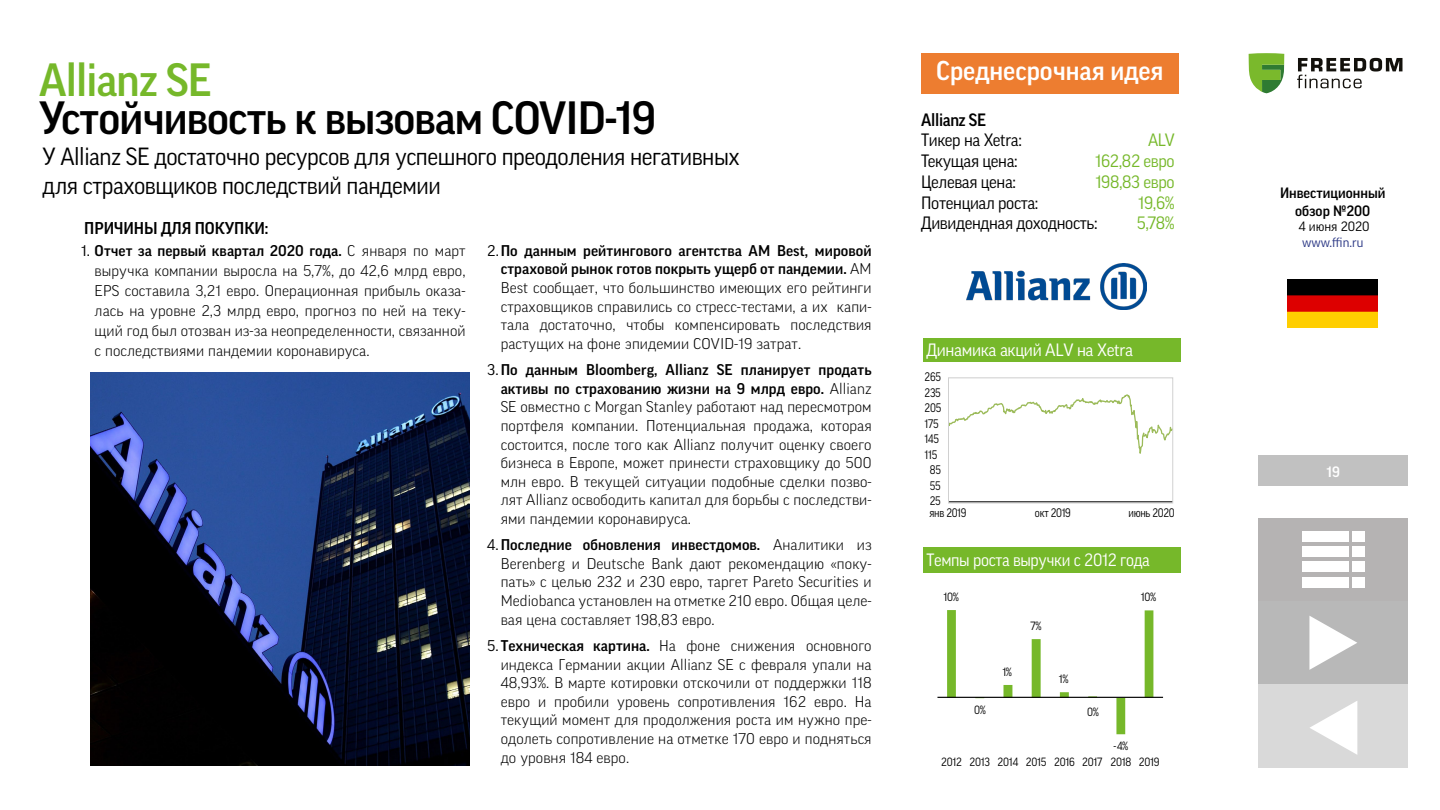
<style>
.page{position:relative;width:1440px;height:810px;background:#fff}
.page>*{position:absolute;margin:0;border:0;box-sizing:border-box;transform-origin:0 0}
.t1{font:500 45px "Good Pro";letter-spacing:-.02em;color:#000}
.t2{font:500 45px "Good Pro";letter-spacing:-.02em;color:#76b82a}
.t3{font:500 26.33px "Good Pro";color:#fff}
.t4{font:24px/28.8px "Good Pro";letter-spacing:-.02em;color:#000}
.t5{font:17.25px "Good Pro";letter-spacing:-.02em;color:#000}
.t6{font:17.25px "Good Pro";letter-spacing:-.02em;color:#76b82a}
.t7{font:17.25px "Good Pro";letter-spacing:-.02em;color:#fff;scale:.96 1}
.t8{font:17.25px "Good Pro";letter-spacing:-.02em;color:#fff}
.t9{font:500 17.25px "Good Pro";letter-spacing:-.02em;color:#000}
.t10{font:500 16.5px "Good Pro";letter-spacing:-.005em;color:#000}
.t11{font:300 15px/18.6px "Good Pro";letter-spacing:.005em;color:#000;text-align:justify}
.t12{font:500 14.48px/17.4px "Good Pro";color:#000;text-align:center}
.t13{font:500 14.48px "Good Pro";color:#fff}
.t14{font:13.05px "Good Pro";color:#283583}
.t15{font:13.05px "Good Pro";color:#000}
.t16{font:11.93px "Good Pro";letter-spacing:-.03em;color:#000;scale:.87 1}
.t17{font:11.55px "Good Pro";letter-spacing:-.015em;color:#000;scale:.92 1}
.s1{font-weight:400}
.s2{font-weight:500}
</style>
<div class="page">
<div style="left:1258px;top:456px;width:150px;height:30px;background:#c1c1c1"></div>
<svg style="left:1249px;top:53px;width:35px;height:40px"></svg>
<svg style="left:1297px;top:58px;width:105px;height:30px"></svg>
<div style="left:1259px;top:518px;width:149px;height:83px;background:#b5b3b3"></div>
<div style="left:1302px;top:531px;width:46px;height:11px;background:#fff"></div>
<div style="left:1352px;top:531px;width:13px;height:11px;background:#fff"></div>
<div style="left:1302px;top:547px;width:46px;height:10px;background:#fff"></div>
<div style="left:1352px;top:547px;width:13px;height:10px;background:#fff"></div>
<div style="left:1302px;top:562px;width:46px;height:10px;background:#fff"></div>
<div style="left:1352px;top:562px;width:13px;height:10px;background:#fff"></div>
<div style="left:1302px;top:577px;width:46px;height:11px;background:#fff"></div>
<div style="left:1352px;top:577px;width:13px;height:11px;background:#fff"></div>
<img style="left:1287px;top:279px;width:91px;height:49px">
<div style="left:921px;top:53px;width:258px;height:41px;background:#ed7d30"></div>
<div style="left:923px;top:338px;width:258px;height:24px;background:#76b82a"></div>
<div style="left:923px;top:547px;width:258px;height:26px;background:#76b82a"></div>
<svg style="left:950px;top:394px;width:221px;height:60px"></svg>
<div style="left:948px;top:377px;width:225px;height:126px;border:1px solid #d0d0d0"></div>
<svg style="left:947px;top:610px;width:206px;height:124px"></svg>
<hr style="left:937px;top:697px;width:226px;height:1px;background:#000">
<svg style="left:1259px;top:602px;width:148px;height:83px;background:#bfbfbf"></svg>
<svg style="left:1259px;top:685px;width:149px;height:82px;background:#ddd"></svg>
<img style="left:967px;top:263px;width:180px;height:47px">
<img style="left:90px;top:372px;width:380px;height:394px">
<p class="t2" style="left:39px;top:54px;width:174px">Allianz SE</p>
<p class="t1" style="left:39px;top:92px;width:618px">Устойчивость к вызовам COVID-19</p>
<p class="t4" style="left:43px;top:142px;width:699px">У Allianz SE достаточно ресурсов для успешного преодоления негативных для страховщиков последствий пандемии</p>
<p class="t10" style="left:84px;top:219px;width:186px">ПРИЧИНЫ ДЛЯ ПОКУПКИ:</p>
<p class="t11" style="left:95px;top:240px;width:372px;line-height:20.1px;text-indent:-14px"><span class="s1">1.</span> <span class="s2">Отчет за первый квартал 2020 года.</span> С января по март выручка компании выросла на 5,7%, до 42,6 млрд евро, EPS составила 3,21 евро. Операционная прибыль оказа&shy;лась на уровне 2,3 млрд евро, прогноз по ней на теку&shy;щий год был отозван из-за неопределенности, связанной с последствиями пандемии коронавируса.</p>
<p class="t11" style="left:501px;top:241px;width:373px;text-indent:-14px"><span class="s1">2.</span><span class="s2">По данным рейтингового агентства AM Best, мировой страховой рынок готов покрыть ущерб от пандемии.</span> AM Best сообщает, что большинство имеющих его рейтинги страховщиков справились со стресс-тестами, а их капи&shy;тала достаточно, чтобы компенсировать последствия растущих на фоне эпидемии COVID-19 затрат.</p>
<p class="t11" style="left:501px;top:360px;width:372px;text-indent:-13px"><span class="s1">3.</span><span class="s2">По данным Bloomberg, Allianz SE планирует продать активы по страхованию жизни на 9 млрд евро.</span> Allianz SE овместно с Morgan Stanley работают над пересмотром портфеля компании. Потенциальная продажа, которая состоится, после того как Allianz получит оценку своего бизнеса в Европе, может принести страховщику до 500 млн евро. В текущей ситуации подобные сделки позво&shy;лят Allianz освободить капитал для борьбы с последстви&shy;ями пандемии коронавируса.</p>
<p class="t11" style="left:501px;top:536px;width:372px;text-indent:-14px"><span class="s1">4.</span><span class="s2">Последние обновления инвестдомов.</span> Аналитики из Berenberg и Deutsche Bank дают рекомендацию «поку&shy;пать» с целью 232 и 230 евро, таргет Pareto Securities и Mediobanca установлен на отметке 210 евро. Общая целе&shy;вая цена составляет 198,83 евро.</p>
<p class="t11" style="left:501px;top:636px;width:372px;text-indent:-14px"><span class="s1">5.</span> <span class="s2">Техническая картина.</span> На фоне снижения основного индекса Германии акции Allianz SE c февраля упали на 48,93%. В марте котировки отскочили от поддержки 118 евро и пробили уровень сопротивления 162 евро. На текущий момент для продолжения роста им нужно пре&shy;одолеть сопротивление на отметке 170 евро и подняться до уровня 184 евро.</p>
<p class="t3" style="left:936px;top:56px;width:229px">Среднесрочная идея</p>
<p class="t9" style="left:921px;top:110px;width:66px">Allianz SE</p>
<p class="t5" style="left:921px;top:130px;width:102px">Тикер на Xetra:</p>
<p class="t6" style="left:1148px;top:130px;width:28px">ALV</p>
<p class="t5" style="left:921px;top:151px;width:98px">Текущая цена:</p>
<p class="t6" style="left:1095px;top:151px;width:81px">162,82 евро</p>
<p class="t5" style="left:921px;top:172px;width:96px">Целевая цена:</p>
<p class="t6" style="left:1095px;top:172px;width:81px">198,83 евро</p>
<p class="t5" style="left:921px;top:192px;width:119px">Потенциал роста:</p>
<p class="t6" style="left:1138px;top:192px;width:38px">19,6%</p>
<p class="t5" style="left:921px;top:213px;width:178px">Дивидендная доходность:</p>
<p class="t6" style="left:1137px;top:213px;width:39px">5,78%</p>
<p class="t8" style="left:926px;top:340px;width:208px">Динамика акций ALV на Xetra</p>
<p class="t17" style="left:922px;top:364px;width:20px">265</p>
<p class="t16" style="left:925px;top:370px;width:20px">265</p>
<p class="t17" style="left:922px;top:379px;width:19px">235</p>
<p class="t16" style="left:925px;top:386px;width:20px">235</p>
<p class="t17" style="left:922px;top:394px;width:20px">205</p>
<p class="t16" style="left:925px;top:401px;width:21px">205</p>
<p class="t17" style="left:922px;top:409px;width:17px">175</p>
<p class="t16" style="left:925px;top:417px;width:18px">175</p>
<p class="t17" style="left:922px;top:424px;width:17px">145</p>
<p class="t16" style="left:925px;top:432px;width:18px">145</p>
<p class="t17" style="left:922px;top:439px;width:16px">115</p>
<p class="t16" style="left:925px;top:448px;width:16px">115</p>
<p class="t17" style="left:928px;top:454px;width:14px">85</p>
<p class="t16" style="left:930px;top:463px;width:14px">85</p>
<p class="t17" style="left:928px;top:469px;width:14px">55</p>
<p class="t16" style="left:930px;top:479px;width:14px">55</p>
<p class="t17" style="left:928px;top:484px;width:14px">25</p>
<p class="t16" style="left:930px;top:494px;width:14px">25</p>
<p class="t16" style="left:930px;top:506px;width:44px">янв 2019</p>
<p class="t16" style="left:1035px;top:506px;width:43px">окт 2019</p>
<p class="t16" style="left:1128px;top:506px;width:55px">июнь 2020</p>
<p class="t7" style="left:926px;top:550px;width:234px">Темпы роста выручки с 2012 года</p>
<p class="t17" style="left:943px;top:590px;width:18px">10%</p>
<p class="t17" style="left:974px;top:703px;width:14px">0%</p>
<p class="t17" style="left:1002px;top:665px;width:12px">1%</p>
<p class="t17" style="left:1031px;top:619px;width:13px">7%</p>
<p class="t17" style="left:1059px;top:672px;width:12px">1%</p>
<p class="t17" style="left:1141px;top:591px;width:18px">10%</p>
<p class="t17" style="left:1087px;top:705px;width:14px">0%</p>
<p class="t17" style="left:1114px;top:739px;width:18px">-4%</p>
<p class="t17" style="left:941px;top:755px;width:239px">2012 2013 2014 2015 2016 2017 2018 2019</p>
<p class="t16" style="left:1113px;top:758px;width:18px">-4%</p>
<p class="t12" style="left:1280px;top:185px;width:107px">Инвестиционный обзор №200</p>
<p class="t15" style="left:1299px;top:219px;width:72px">4 июня 2020</p>
<p class="t14" style="left:1302px;top:235px;width:63px">www.ffin.ru</p>
<p class="t13" style="left:1327px;top:463px;width:15px">19</p>
</div>
